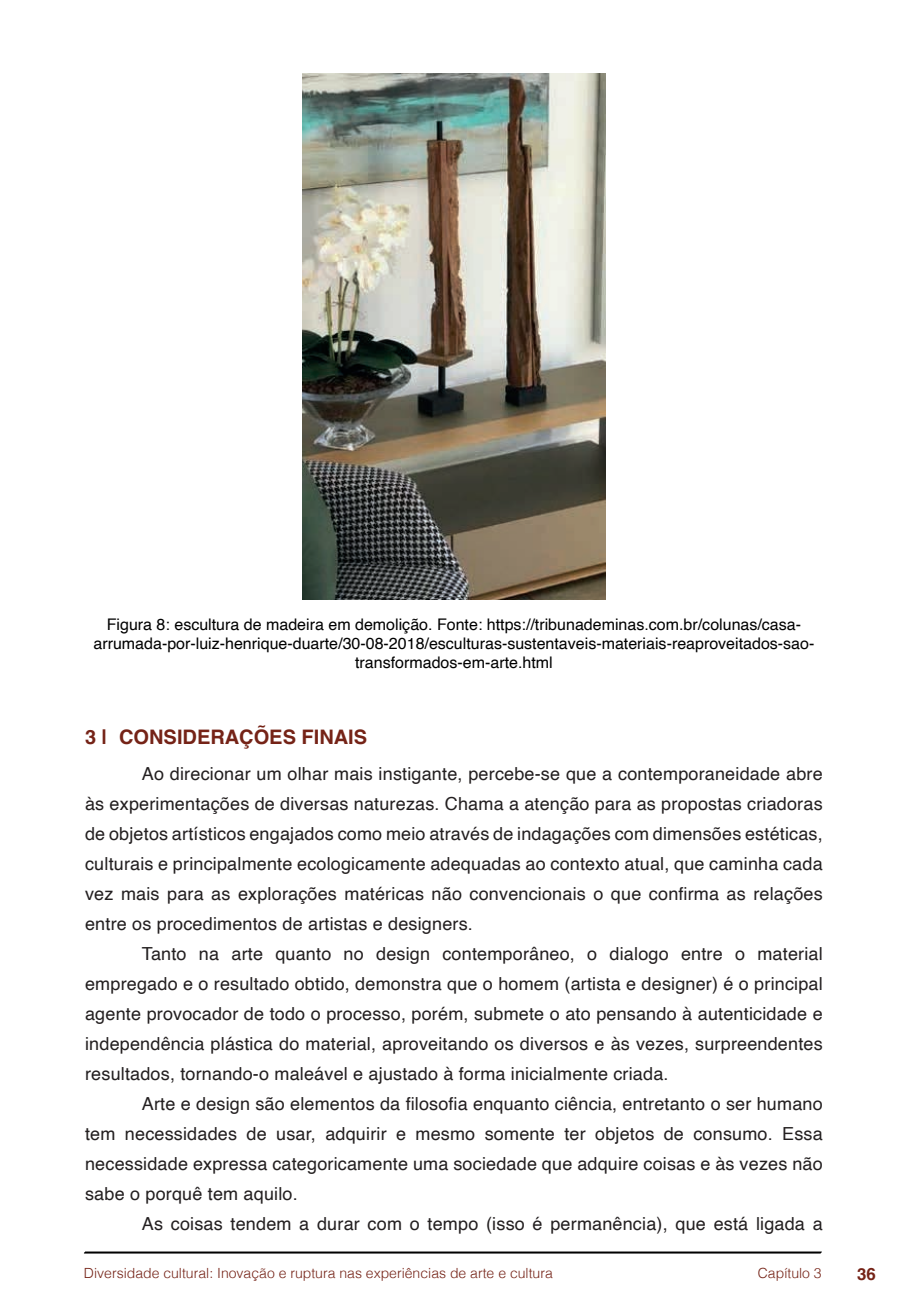
<style>
.page{position:relative;width:908px;height:1304px;background:#fff}
.page>*{position:absolute;margin:0;border:0;box-sizing:border-box;transform-origin:0 0}
.t1{font:700 20px "Helvetica";color:#752317}
.t2{font:18px/30px "Helvetica";letter-spacing:.01em;color:#231f20;text-align:justify}
.t3{font:700 16.8px "Helvetica";color:#752317}
.t4{font:16px/19.2px "Helvetica";color:#000;text-align:center}
.t5{font:300 14px "Helvetica";color:#752317}
</style>
<div class="page">
<svg style="left:84px;top:1251px;width:737px;height:3px;background:#515151"></svg>
<img style="left:302px;top:74px;width:303px;height:525px">
<p class="t4" style="left:93px;top:615px;width:722px">Figura 8: escultura de madeira em demolição. Fonte: https://tribunademinas.com.br/colunas/casa&shy;arrumada-por-luiz-henrique-duarte/30-08-2018/esculturas-sustentaveis-materiais-reaproveitados-sao&shy;transformados-em-arte.html</p>
<p class="t1" style="left:85px;top:725px;width:283px">3 | CONSIDERAÇÕES FINAIS</p>
<p class="t2" style="left:85px;top:759px;width:738px;text-indent:57px">Ao direcionar um olhar mais instigante, percebe-se que a contemporaneidade abre às experimentações de diversas naturezas. Chama a atenção para as propostas criadoras de objetos artísticos engajados como meio através de indagações com dimensões estéticas, culturais e principalmente ecologicamente adequadas ao contexto atual, que caminha cada vez mais para as explorações matéricas não convencionais o que confirma as relações entre os procedimentos de artistas e designers.</p>
<p class="t2" style="left:85px;top:939px;width:738px;text-indent:57px">Tanto na arte quanto no design contemporâneo, o dialogo entre o material empregado e o resultado obtido, demonstra que o homem (artista e designer) é o principal agente provocador de todo o processo, porém, submete o ato pensando à autenticidade e independência plástica do material, aproveitando os diversos e às vezes, surpreendentes resultados, tornando-o maleável e ajustado à forma inicialmente criada.</p>
<p class="t2" style="left:85px;top:1089px;width:738px;text-indent:57px">Arte e design são elementos da filosofia enquanto ciência, entretanto o ser humano tem necessidades de usar, adquirir e mesmo somente ter objetos de consumo. Essa necessidade expressa categoricamente uma sociedade que adquire coisas e às vezes não sabe o porquê tem aquilo.</p>
<p class="t2" style="left:142px;top:1209px;width:682px">As coisas tendem a durar com o tempo (isso é permanência), que está ligada a</p>
<p class="t5" style="left:84px;top:1261px;width:470px">Diversidade cultural: Inovação e ruptura nas experiências de arte e cultura</p>
<p class="t5" style="left:757px;top:1261px;width:65px">Capítulo 3</p>
<p class="t3" style="left:856px;top:1264px;width:20px">36</p>
</div>
